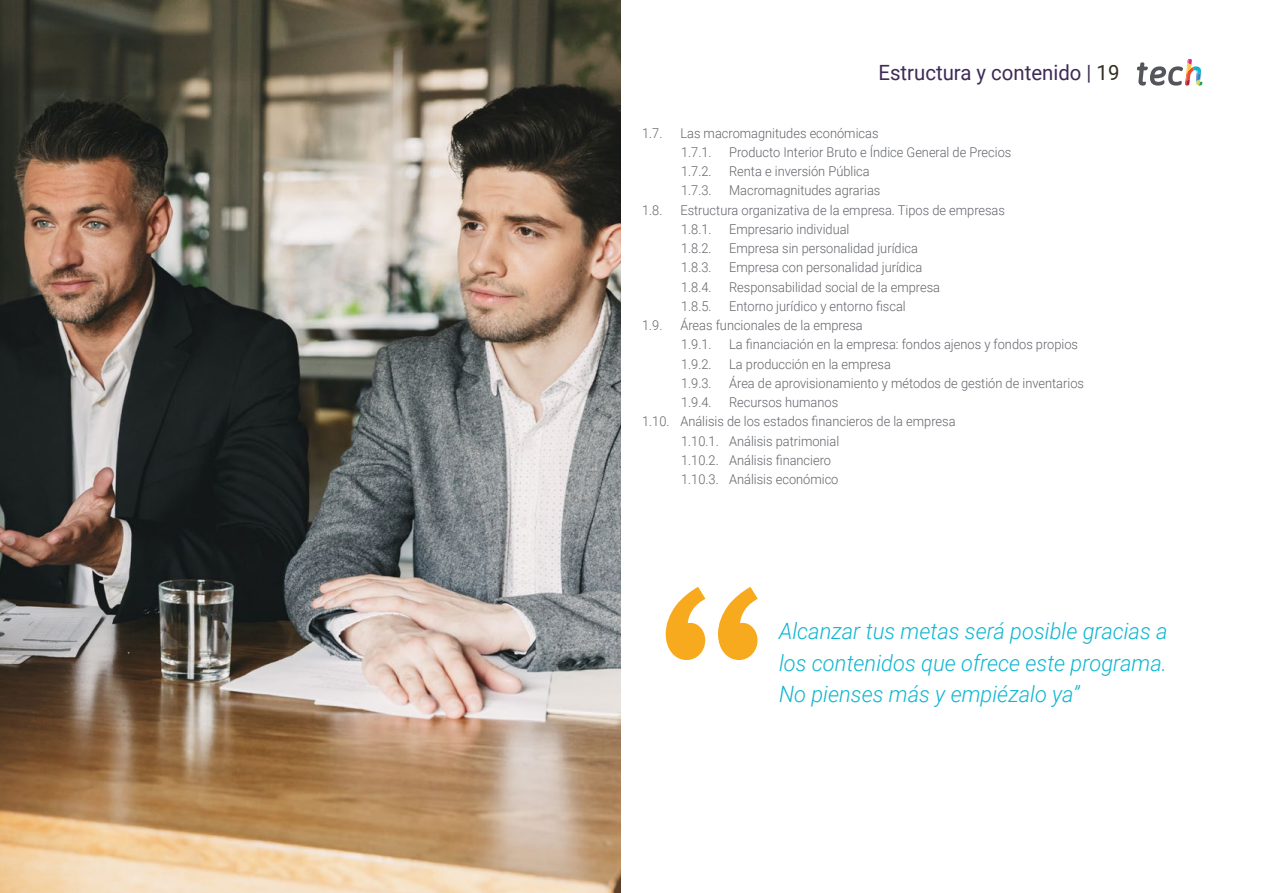
<style>
.page{position:relative;width:1263px;height:893px;background:#fff}
.page>*{position:absolute;margin:0;border:0;box-sizing:border-box;transform-origin:0 0}
.t1{font:italic 300 22.5px/31.5px "Roboto";color:#0fb6cf;text-align:justify}
.t2{font:21px "Roboto";color:#3e2b56}
.t3{font:300 13.5px/19.2px "Roboto";color:#61646a;scale:.95 1}
.s1{color:#312e20}
</style>
<div class="page">
<img style="left:0;top:0;width:621px;height:893px">
<svg style="left:666px;top:587px;width:92px;height:73px"></svg>
<svg style="left:1137px;top:59px;width:65px;height:27px"></svg>
<h2 class="t2" style="left:878px;top:57px;width:242px">Estructura y contenido | <span class="s1">19</span></h2>
<p class="t3" style="left:642px;top:123px;width:23px">1.7.</p>
<p class="t3" style="left:680px;top:123px;width:210px">Las macromagnitudes económicas<br>1.7.1.</p>
<p class="t3" style="left:729px;top:142px;width:299px">Producto Interior Bruto e Índice General de Precios</p>
<p class="t3" style="left:681px;top:161px;width:34px">1.7.2.</p>
<p class="t3" style="left:729px;top:161px;width:149px">Renta e inversión Pública</p>
<p class="t3" style="left:681px;top:181px;width:34px">1.7.3.</p>
<p class="t3" style="left:729px;top:181px;width:161px">Macromagnitudes agrarias</p>
<p class="t3" style="left:642px;top:200px;width:23px">1.8.</p>
<p class="t3" style="left:680px;top:200px;width:343px">Estructura organizativa de la empresa. Tipos de empresas<br>1.8.1.</p>
<p class="t3" style="left:729px;top:219px;width:128px">Empresario individual</p>
<p class="t3" style="left:681px;top:238px;width:34px">1.8.2.</p>
<p class="t3" style="left:729px;top:238px;width:200px">Empresa sin personalidad jurídica</p>
<p class="t3" style="left:681px;top:258px;width:34px">1.8.3.</p>
<p class="t3" style="left:729px;top:258px;width:205px">Empresa con personalidad jurídica</p>
<p class="t3" style="left:681px;top:277px;width:34px">1.8.4.</p>
<p class="t3" style="left:729px;top:277px;width:224px">Responsabilidad social de la empresa</p>
<p class="t3" style="left:681px;top:296px;width:34px">1.8.5.</p>
<p class="t3" style="left:729px;top:296px;width:187px">Entorno jurídico y entorno fiscal</p>
<p class="t3" style="left:642px;top:315px;width:23px">1.9.</p>
<p class="t3" style="left:680px;top:315px;width:193px">Áreas funcionales de la empresa<br>1.9.1.</p>
<p class="t3" style="left:729px;top:335px;width:369px">La financiación en la empresa: fondos ajenos y fondos propios</p>
<p class="t3" style="left:681px;top:354px;width:34px">1.9.2.</p>
<p class="t3" style="left:729px;top:354px;width:172px">La producción en la empresa</p>
<p class="t3" style="left:681px;top:373px;width:34px">1.9.3.</p>
<p class="t3" style="left:729px;top:373px;width:375px">Área de aprovisionamiento y métodos de gestión de inventarios</p>
<p class="t3" style="left:681px;top:392px;width:34px">1.9.4.</p>
<p class="t3" style="left:729px;top:392px;width:116px">Recursos humanos</p>
<p class="t3" style="left:642px;top:412px;width:331px">1.10. Análisis de los estados financieros de la empresa</p>
<p class="t3" style="left:681px;top:431px;width:168px">1.10.1. Análisis patrimonial</p>
<p class="t3" style="left:681px;top:450px;width:159px">1.10.2. Análisis financiero</p>
<p class="t3" style="left:681px;top:469px;width:167px">1.10.3. Análisis económico</p>
<h1 class="t1" style="left:779px;top:615px;width:390px">Alcanzar tus metas será posible gracias a los contenidos que ofrece este programa.<br>No pienses más y empiézalo ya”</h1>
</div>
